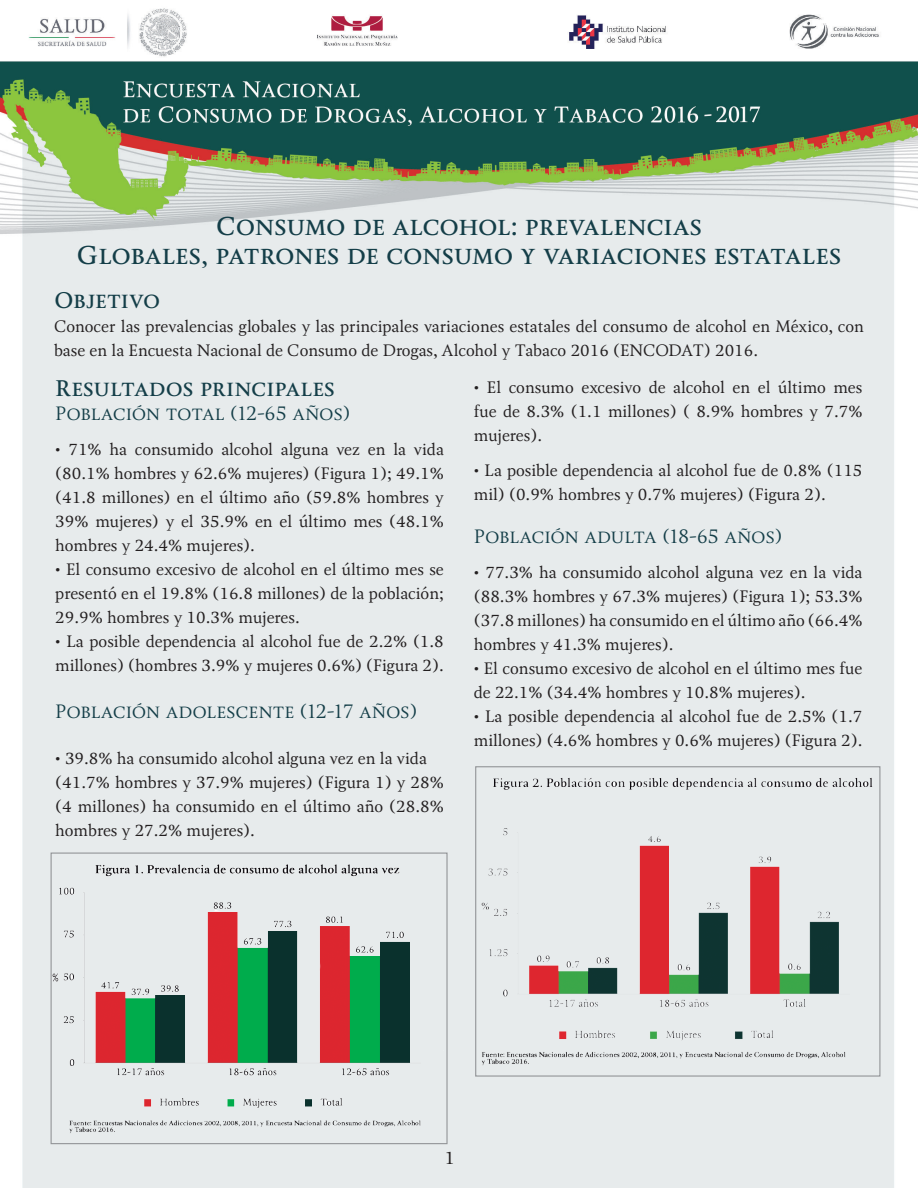
<style>
.page{position:relative;width:918px;height:1188px;background:#fff}
.page>*{position:absolute;margin:0;border:0;box-sizing:border-box;transform-origin:0 0}
.t1{font:700 24px/28.8px "Soberana Titular";color:#143e48;text-align:center}
.t2{font:700 21px "Soberana Titular";color:#143e48}
.t3{font:18px "Soberana Titular";color:#143e48}
.t4{font:18px "Soberana Texto";color:#231f20}
.t5{font:16.5px/24px "Soberana Texto";color:#231f20}
</style>
<div class="page">
<img style="left:0;top:8px;width:918px;height:1180px">
<img style="left:51px;top:843px;width:393px;height:293px">
<img style="left:474px;top:773px;width:404px;height:301px">
<div style="left:51px;top:853px;width:397px;height:291px;border:1px solid #939598"></div>
<div style="left:475px;top:766px;width:405px;height:311px;border:1px solid #939598"></div>
<h1 class="t1" style="left:77px;top:212px;width:766px">Consumo de alcohol: prevalencias<br>Globales, patrones de consumo y variaciones estatales</h1>
<p class="t2" style="left:54px;top:287px;width:108px">Objetivo</p>
<p class="t5" style="left:54px;top:314px;width:812px">Conocer las prevalencias globales y las principales variaciones estatales del consumo de alcohol en México, con base en la Encuesta Nacional de Consumo de Drogas, Alcohol y Tabaco 2016 (ENCODAT) 2016.</p>
<p class="t2" style="left:55px;top:375px;width:281px">Resultados principales</p>
<p class="t3" style="left:55px;top:402px;width:297px">Población total (12-65 años)</p>
<p class="t5" style="left:55px;top:437px;width:390px;text-align:justify">• 71% ha consumido alcohol alguna vez en la vida (80.1% hombres y 62.6% mujeres) (Figura 1); 49.1% (41.8 millones) en el último año (59.8% hombres y 39% mujeres) y el 35.9% en el último mes (48.1% hombres y 24.4% mujeres).</p>
<p class="t5" style="left:55px;top:557px;width:390px;text-align:justify">• El consumo excesivo de alcohol en el último mes se presentó en el 19.8% (16.8 millones) de la población; 29.9% hombres y 10.3% mujeres.</p>
<p class="t5" style="left:55px;top:629px;width:390px">• La posible dependencia al alcohol fue de 2.2% (1.8 millones) (hombres 3.9% y mujeres 0.6%) (Figura 2).</p>
<p class="t3" style="left:55px;top:700px;width:363px">Población adolescente (12-17 años)</p>
<p class="t5" style="left:55px;top:746px;width:390px">• 39.8% ha consumido alcohol alguna vez en la vida (41.7% hombres y 37.9% mujeres) (Figura 1) y 28% (4 millones) ha consumido en el último año (28.8% hombres y 27.2% mujeres).</p>
<p class="t5" style="left:474px;top:375px;width:390px;text-align:justify">• El consumo excesivo de alcohol en el último mes fue de 8.3% (1.1 millones) ( 8.9% hombres y 7.7% mujeres).</p>
<p class="t5" style="left:474px;top:458px;width:390px">• La posible dependencia al alcohol fue de 0.8% (115 mil) (0.9% hombres y 0.7% mujeres) (Figura 2).</p>
<p class="t3" style="left:474px;top:525px;width:310px">Población adulta (18-65 años)</p>
<p class="t5" style="left:474px;top:560px;width:390px;text-align:justify">• 77.3% ha consumido alcohol alguna vez en la vida (88.3% hombres y 67.3% mujeres) (Figura 1); 53.3% (37.8 millones) ha consumido en el último año (66.4% hombres y 41.3% mujeres).</p>
<p class="t5" style="left:474px;top:656px;width:390px">• El consumo excesivo de alcohol en el último mes fue de 22.1% (34.4% hombres y 10.8% mujeres).</p>
<p class="t5" style="left:474px;top:704px;width:390px">• La posible dependencia al alcohol fue de 2.5% (1.7 millones) (4.6% hombres y 0.6% mujeres) (Figura 2).</p>
<p class="t4" style="left:444px;top:1147px;width:12px">1</p>
</div>
